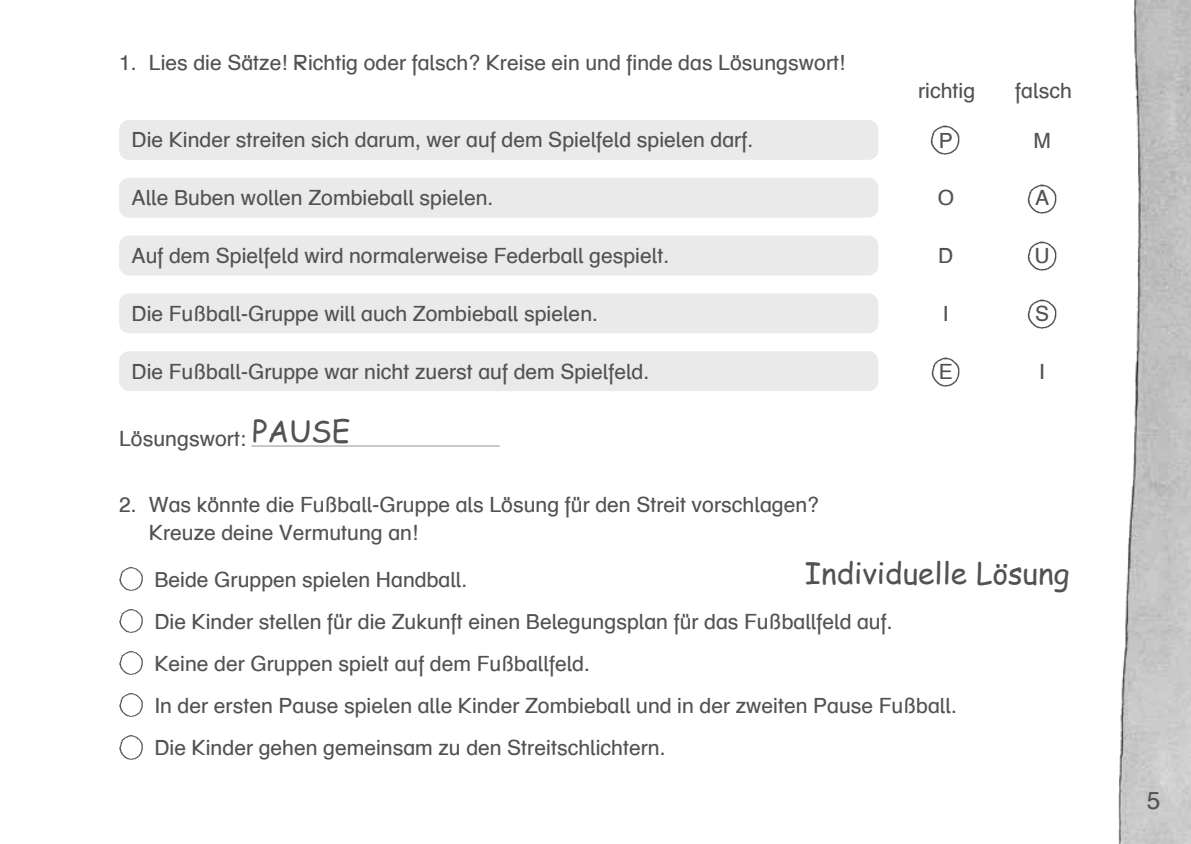
<style>
.page{position:relative;width:1191px;height:844px;background:#fff}
.page>*{position:absolute;margin:0;border:0;box-sizing:border-box;transform-origin:0 0}
.t1{font:29.75px "Comic Sans MSOE";color:#525252}
.t2{font:24.5px "Schulbuch Nord OE Roman";color:#525252}
.t3{font:21px/42px "Schulbuch Nord OE Roman";color:#525252}
</style>
<div class="page">
<img style="left:1118px;top:0;width:73px;height:843px">
<img style="left:119px;top:567px;width:24px;height:24px">
<img style="left:119px;top:609px;width:24px;height:24px">
<img style="left:119px;top:651px;width:24px;height:24px">
<img style="left:119px;top:693px;width:24px;height:24px">
<img style="left:119px;top:735px;width:24px;height:24px">
<hr style="left:252px;top:445px;width:248px;height:1px;background:#929292">
<div style="left:119px;top:120px;width:759px;height:40px;background:#eaeaea;border-radius:10px"></div>
<div style="left:119px;top:235px;width:759px;height:40px;background:#eaeaea;border-radius:10px"></div>
<div style="left:119px;top:351px;width:759px;height:40px;background:#eaeaea;border-radius:10px"></div>
<div style="left:119px;top:178px;width:759px;height:40px;background:#eaeaea;border-radius:10px"></div>
<div style="left:119px;top:293px;width:759px;height:40px;background:#eaeaea;border-radius:10px"></div>
<img style="left:930px;top:125px;width:30px;height:30px">
<img style="left:931px;top:357px;width:29px;height:30px">
<img style="left:1028px;top:184px;width:29px;height:30px">
<img style="left:1028px;top:241px;width:29px;height:30px">
<img style="left:1028px;top:299px;width:29px;height:30px">
<p class="t3" style="left:119px;top:41px;width:727px">1. Lies die Sätze! Richtig oder falsch? Kreise ein und finde das Lösungswort!</p>
<p class="t3" style="left:131px;top:119px;width:623px">Die Kinder streiten sich darum, wer auf dem Spielfeld spielen darf.</p>
<p class="t3" style="left:131px;top:176px;width:363px">Alle Buben wollen Zombieball spielen.</p>
<p class="t3" style="left:131px;top:234px;width:539px">Auf dem Spielfeld wird normalerweise Federball gespielt.</p>
<p class="t3" style="left:131px;top:292px;width:468px">Die Fußball-Gruppe will auch Zombieball spielen.</p>
<p class="t3" style="left:131px;top:350px;width:519px">Die Fußball-Gruppe war nicht zuerst auf dem Spielfeld.</p>
<p class="t3" style="left:119px;top:417px;width:128px">Lösungswort:</p>
<h1 class="t1" style="left:252px;top:409px;width:100px">PAUSE</h1>
<p class="t3" style="left:918px;top:69px;width:59px">richtig</p>
<p class="t3" style="left:1015px;top:69px;width:58px">falsch</p>
<p class="t3" style="left:938px;top:119px;width:16px">P</p>
<p class="t3" style="left:1033px;top:119px;width:19px">M</p>
<p class="t3" style="left:937px;top:176px;width:18px">O</p>
<p class="t3" style="left:1035px;top:176px;width:16px">A</p>
<p class="t3" style="left:938px;top:234px;width:17px">D</p>
<p class="t3" style="left:1034px;top:234px;width:17px">U</p>
<p class="t3" style="left:943px;top:292px;width:7px">I</p>
<p class="t3" style="left:1035px;top:292px;width:16px">S</p>
<p class="t3" style="left:938px;top:350px;width:16px">E</p>
<p class="t3" style="left:1039px;top:350px;width:7px">I</p>
<p class="t3" style="left:149px;top:490px;width:671px;line-height:28px;text-indent:-30px">2. Was könnte die Fußball-Gruppe als Lösung für den Streit vorschlagen?<br>Kreuze deine Vermutung an!</p>
<p class="t3" style="left:154px;top:558px;width:804px">Beide Gruppen spielen Handball.<br>Die Kinder stellen für die Zukunft einen Belegungsplan für das Fußballfeld auf.<br>Keine der Gruppen spielt auf dem Fußballfeld.<br>In der ersten Pause spielen alle Kinder Zombieball und in der zweiten Pause Fußball.<br>Die Kinder gehen gemeinsam zu den Streitschlichtern.</p>
<h1 class="t1" style="left:805px;top:551px;width:266px">Individuelle Lösung</h1>
<p class="t2" style="left:1147px;top:784px;width:15px">5</p>
</div>
